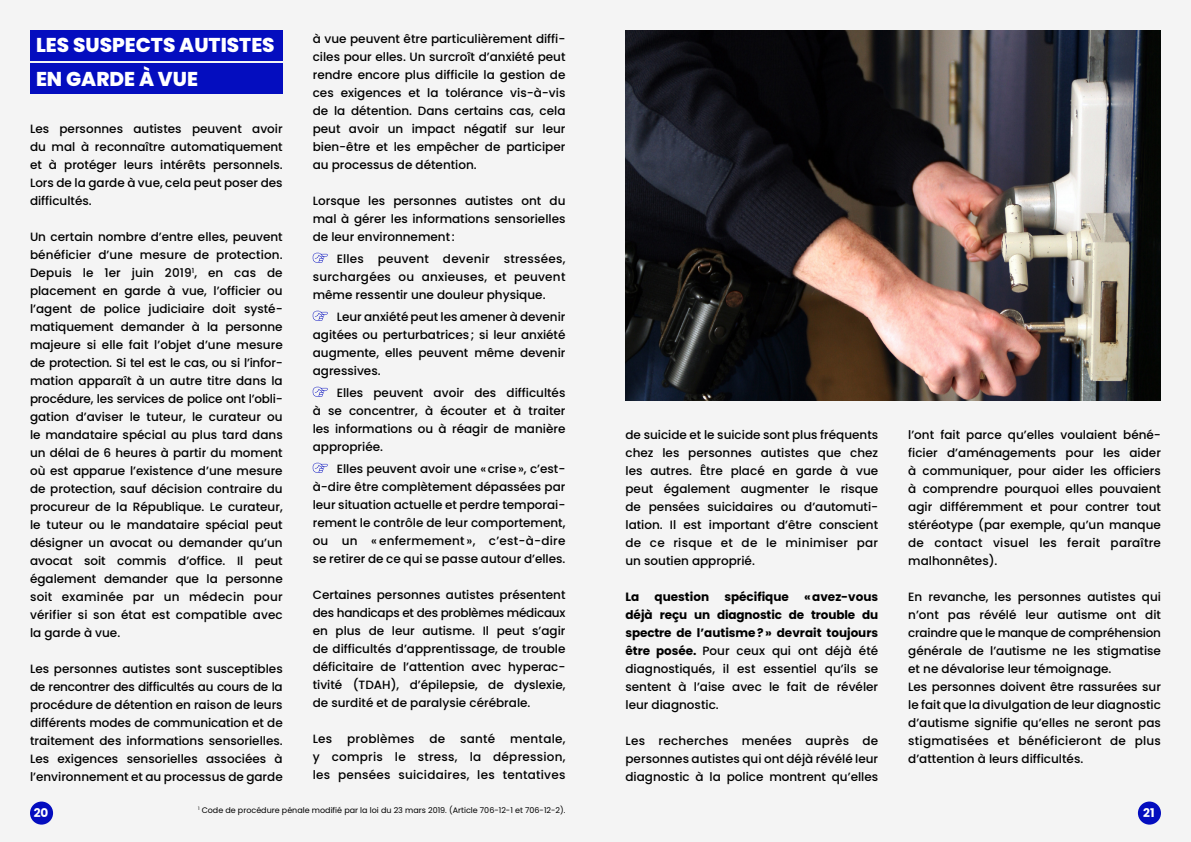
<style>
.page{position:relative;width:1191px;height:842px;background:#f4f4f4}
.page>*{position:absolute;margin:0;border:0;box-sizing:border-box;transform-origin:0 0}
.t1{font:800 20px/33.8px "Poppins";color:#fff}
.t2{font:500 12px/18px "Poppins";color:#000;text-align:justify}
.t3{font:700 12px "Poppins";color:#000}
.t4{font:700 12px "Poppins";color:#fff}
.t5{font:8px "Poppins";color:#000}
.s1{font-weight:700}
</style>
<div class="page">
<div style="left:30px;top:801px;width:23px;height:24px;background:#040dbf;border-radius:50%"></div>
<div style="left:1137px;top:801px;width:24px;height:24px;background:#040dbf;border-radius:50%"></div>
<div style="left:30px;top:30px;width:253px;height:30px;background:#040dbf"></div>
<div style="left:30px;top:64px;width:253px;height:30px;background:#040dbf"></div>
<img style="left:625px;top:30px;width:536px;height:370px">
<svg style="left:313px;top:253px;width:15px;height:10px"></svg>
<svg style="left:313px;top:311px;width:15px;height:10px"></svg>
<svg style="left:313px;top:387px;width:15px;height:10px"></svg>
<svg style="left:313px;top:463px;width:15px;height:10px"></svg>
<h1 class="t1" style="left:36px;top:28px;width:240px">LES SUSPECTS AUTISTES<br>EN GARDE À VUE</h1>
<p class="t2" style="left:313px;top:29px;width:254px">à vue peuvent être particulièrement diffi&shy;ciles pour elles. Un surcroît d’anxiété peut rendre encore plus difficile la gestion de ces exigences et la tolérance vis-à-vis de la détention. Dans certains cas, cela peut avoir un impact négatif sur leur bien-être et les empêcher de participer au processus de détention.</p>
<p class="t2" style="left:313px;top:191px;width:254px">Lorsque les personnes autistes ont du mal à gérer les informations sensorielles de leur environnement:</p>
<p class="t2" style="left:313px;top:249px;width:254px;text-indent:24px">Elles peuvent devenir stressées, surchargées ou anxieuses, et peuvent même ressentir une douleur physique.</p>
<p class="t2" style="left:313px;top:307px;width:254px;text-indent:24px">Leur anxiété peut les amener à devenir agitées ou perturbatrices; si leur anxiété augmente, elles peuvent même devenir agressives.</p>
<p class="t2" style="left:313px;top:383px;width:254px;text-indent:24px">Elles peuvent avoir des difficultés à se concentrer, à écouter et à traiter les informations ou à réagir de manière appropriée.</p>
<p class="t2" style="left:313px;top:459px;width:254px;text-indent:24px">Elles peuvent avoir une «crise», c’est&shy;à-dire être complètement dépassées par leur situation actuelle et perdre temporai&shy;rement le contrôle de leur comportement, ou un « enfermement », c’est-à-dire se retirer de ce qui se passe autour d’elles.</p>
<p class="t2" style="left:313px;top:585px;width:254px">Certaines personnes autistes présentent des handicaps et des problèmes médicaux en plus de leur autisme. Il peut s’agir de difficultés d’apprentissage, de trouble déficitaire de l’attention avec hyperac&shy;tivité (TDAH), d’épilepsie, de dyslexie, de surdité et de paralysie cérébrale.</p>
<p class="t2" style="left:313px;top:729px;width:254px">Les problèmes de santé mentale, y compris le stress, la dépression, les pensées suicidaires, les tentatives</p>
<p class="t5" style="left:198px;top:806px;width:369px"><sup>1</sup> Code de procédure pénale modifié par la loi du 23 mars 2019. (Article 706-12-1 et 706-12-2).</p>
<p class="t2" style="left:30px;top:119px;width:254px">Les personnes autistes peuvent avoir du mal à reconnaître automatiquement et à protéger leurs intérêts personnels.<br>Lors de la garde à vue, cela peut poser des difficultés.</p>
<p class="t2" style="left:30px;top:227px;width:254px">Un certain nombre d’entre elles, peuvent bénéficier d’une mesure de protection.<br>Depuis le 1er juin 2019<sup>1</sup>, en cas de placement en garde à vue, l’officier ou l’agent de police judiciaire doit systé&shy;matiquement demander à la personne majeure si elle fait l’objet d’une mesure de protection. Si tel est le cas, ou si l’infor&shy;mation apparaît à un autre titre dans la procédure, les services de police ont l’obli&shy;gation d’aviser le tuteur, le curateur ou le mandataire spécial au plus tard dans un délai de 6 heures à partir du moment où est apparue l’existence d’une mesure de protection, sauf décision contraire du procureur de la République. Le curateur, le tuteur ou le mandataire spécial peut désigner un avocat ou demander qu’un avocat soit commis d’office. Il peut également demander que la personne soit examinée par un médecin pour vérifier si son état est compatible avec la garde à vue.</p>
<p class="t2" style="left:30px;top:659px;width:254px">Les personnes autistes sont susceptibles de rencontrer des difficultés au cours de la procédure de détention en raison de leurs différents modes de communication et de traitement des informations sensorielles.<br>Les exigences sensorielles associées à l’environnement et au processus de garde</p>
<p class="t2" style="left:625px;top:426px;width:254px">de suicide et le suicide sont plus fréquents chez les personnes autistes que chez les autres. Être placé en garde à vue peut également augmenter le risque de pensées suicidaires ou d’automuti&shy;lation. Il est important d’être conscient de ce risque et de le minimiser par un soutien approprié.</p>
<p class="t3" style="left:625px;top:589px;width:15px">La</p>
<p class="t3" style="left:654px;top:589px;width:56px">question</p>
<p class="t3" style="left:724px;top:589px;width:66px">spécifique</p>
<p class="t2" style="left:908px;top:426px;width:254px">l’ont fait parce qu’elles voulaient béné&shy;ficier d’aménagements pour les aider à communiquer, pour aider les officiers à comprendre pourquoi elles pouvaient agir différemment et pour contrer tout stéréotype (par exemple, qu’un manque de contact visuel les ferait paraître malhonnêtes).</p>
<p class="t2" style="left:908px;top:588px;width:254px;text-align:left">En revanche, les personnes autistes qui n’ont pas révélé leur autisme ont dit craindre que le manque de compréhension générale de l’autisme ne les stigmatise et ne dévalorise leur témoignage.<br>Les personnes doivent être rassurées sur le fait que la divulgation de leur diagnostic d’autisme signifie qu’elles ne seront pas stigmatisées et bénéficieront de plus d’attention à leurs difficultés.</p>
<p class="t2" style="left:625px;top:588px;width:254px;text-indent:179px"><span class="s1">«avez-vous déjà reçu un diagnostic de trouble du spectre de l’autisme?» devrait toujours être posée.</span> Pour ceux qui ont déjà été diagnostiqués, il est essentiel qu’ils se sentent à l’aise avec le fait de révéler leur diagnostic.</p>
<p class="t2" style="left:625px;top:732px;width:254px">Les recherches menées auprès de personnes autistes qui ont déjà révélé leur diagnostic à la police montrent qu’elles</p>
<p class="t4" style="left:34px;top:806px;width:16px">20</p>
<p class="t4" style="left:1143px;top:806px;width:13px">21</p>
</div>
